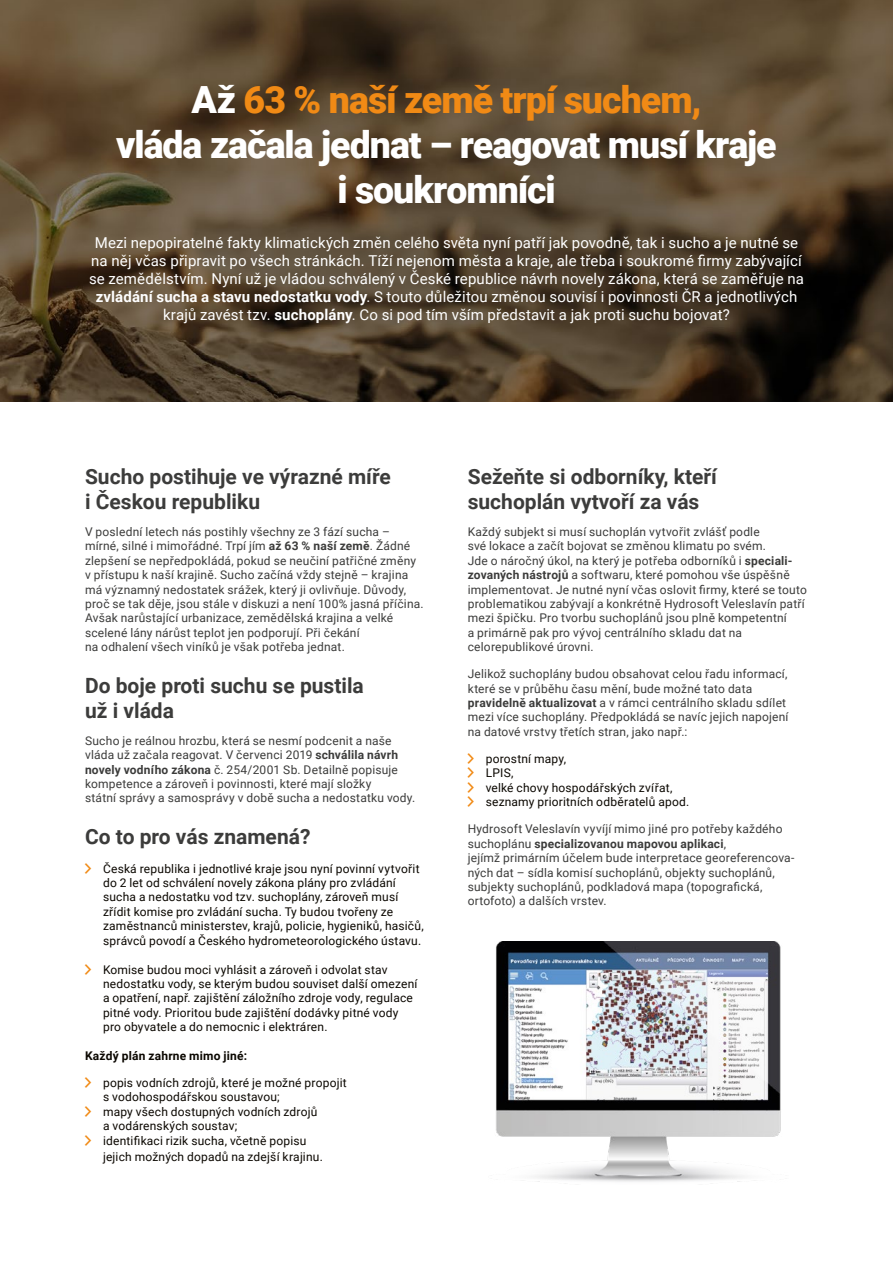
<style>
.page{position:relative;width:893px;height:1263px;background:#fff}
.page>*{position:absolute;margin:0;border:0;box-sizing:border-box;transform-origin:0 0}
.t1{font:900 37.5px/45px "Roboto";letter-spacing:-.03em;color:#fff;text-align:center}
.t2{font:700 21px/25.2px "Roboto";color:#3c3c3b}
.t3{font:15px/18px "Roboto";letter-spacing:.005em;color:#fff;text-align:center}
.t4{font:12px/14.4px "Roboto";letter-spacing:.015em;color:#3c3c3b}
.t5{font:12px/14.4px "Roboto";letter-spacing:.015em;color:#0b0700}
.t6{font:700 12px "Roboto";letter-spacing:.015em;color:#0b0700}
.s1{color:#f18a15}
.s2{font-weight:700}
</style>
<div class="page">
<img style="left:0;top:0;width:893px;height:402px">
<img style="left:496px;top:942px;width:285px;height:240px">
<h1 class="t1" style="left:116px;top:76px;width:662px">Až <span class="s1">63 % naší země trpí suchem,<br></span>vláda začala jednat – reagovat musí kraje i soukromníci</h1>
<p class="t3" style="left:89px;top:233px;width:716px">Mezi nepopiratelné fakty klimatických změn celého světa nyní patří jak povodně, tak i sucho a je nutné se na něj včas připravit po všech stránkách. Tíží nejenom města a kraje, ale třeba i soukromé firmy zabývající se zemědělstvím. Nyní už je vládou schválený v České republice návrh novely zákona, která se zaměřuje na <span class="s2">zvládání sucha a stavu nedostatku vody</span>. S touto důležitou změnou souvisí i povinnosti ČR a jednotlivých krajů zavést tzv. <span class="s2">suchoplány</span>. Co si pod tím vším představit a jak proti suchu bojovat?</p>
<h2 class="t2" style="left:85px;top:463px;width:307px">Sucho postihuje ve výrazné míře i Českou republiku</h2>
<p class="t4" style="left:85px;top:524px;width:340px">V poslední letech nás postihly všechny ze 3 fází sucha – mírné, silné i mimořádné. Trpí jím <span class="s2">až 63 % naší země</span>. Žádné zlepšení se nepředpokládá, pokud se neučiní patřičné změny v přístupu k naší krajině. Sucho začíná vždy stejně – krajina má významný nedostatek srážek, který ji ovlivňuje. Důvody, proč se tak děje, jsou stále v diskuzi a není 100% jasná příčina.<br>Avšak narůstající urbanizace, zemědělská krajina a velké scelené lány nárůst teplot jen podporují. Při čekání<br>na odhalení všech viníků je však potřeba jednat.</p>
<h2 class="t2" style="left:85px;top:672px;width:280px">Do boje proti suchu se pustila už i vláda</h2>
<p class="t4" style="left:85px;top:733px;width:332px">Sucho je reálnou hrozbu, která se nesmí podcenit a naše vláda už začala reagovat. V červenci 2019 <span class="s2">schválila návrh novely vodního zákona</span> č. 254/2001 Sb. Detailně popisuje kompetence a zároveň i povinnosti, které mají složky<br>státní správy a samosprávy v době sucha a nedostatku vody.</p>
<h2 class="t2" style="left:85px;top:823px;width:227px">Co to pro vás znamená?</h2>
<p class="t5" style="left:103px;top:861px;width:322px">Česká republika i jednotlivé kraje jsou nyní povinní vytvořit do 2 let od schválení novely zákona plány pro zvládání sucha a nedostatku vod tzv. suchoplány, zároveň musí zřídit komise pro zvládání sucha. Ty budou tvořeny ze zaměstnanců ministerstev, krajů, policie, hygieniků, hasičů, správců povodí a Českého hydrometeorologického ústavu.</p>
<p class="t5" style="left:103px;top:961px;width:316px">Komise budou moci vyhlásit a zároveň i odvolat stav nedostatku vody, se kterým budou souviset další omezení a opatření, např. zajištění záložního zdroje vody, regulace pitné vody. Prioritou bude zajištění dodávky pitné vody pro obyvatele a do nemocnic i elektráren.</p>
<p class="t6" style="left:85px;top:1047px;width:164px">Každý plán zahrne mimo jiné:</p>
<p class="t5" style="left:103px;top:1075px;width:245px">popis vodních zdrojů, které je možné propojit s vodohospodářskou soustavou;<br>mapy všech dostupných vodních zdrojů<br>a vodárenských soustav;<br>identifikaci rizik sucha, včetně popisu</p>
<p class="t5" style="left:103px;top:1149px;width:221px">jejich možných dopadů na zdejší krajinu.</p>
<h2 class="t2" style="left:468px;top:463px;width:251px">Sežeňte si odborníky, kteří suchoplán vytvoří za vás</h2>
<p class="t4" style="left:468px;top:524px;width:341px">Každý subjekt si musí suchoplán vytvořit zvlášť podle<br>své lokace a začít bojovat se změnou klimatu po svém.<br>Jde o náročný úkol, na který je potřeba odborníků i <span class="s2">speciali&shy;zovaných nástrojů</span> a softwaru, které pomohou vše úspěšně implementovat. Je nutné nyní včas oslovit firmy, které se touto problematikou zabývají a konkrétně Hydrosoft Veleslavín patří mezi špičku. Pro tvorbu suchoplánů jsou plně kompetentní<br>a primárně pak pro vývoj centrálního skladu dat na celorepublikové úrovni.</p>
<p class="t4" style="left:468px;top:666px;width:322px">Jelikož suchoplány budou obsahovat celou řadu informací, které se v průběhu času mění, bude možné tato data <span class="s2">pravidelně aktualizovat</span> a v rámci centrálního skladu sdílet mezi více suchoplány. Předpokládá se navíc jejich napojení na datové vrstvy třetích stran, jako např.:</p>
<p class="t5" style="left:486px;top:751px;width:205px">porostní mapy,<br>LPIS,<br>velké chovy hospodářských zvířat, seznamy prioritních odběratelů apod.</p>
<p class="t4" style="left:468px;top:821px;width:328px">Hydrosoft Veleslavín vyvíjí mimo jiné pro potřeby každého suchoplánu <span class="s2">specializovanou mapovou aplikaci</span>,<br>jejímž primárním účelem bude interpretace georeferencova&shy;ných dat – sídla komisí suchoplánů, objekty suchoplánů, subjekty suchoplánů, podkladová mapa (topografická, ortofoto) a dalších vrstev.</p>
</div>
